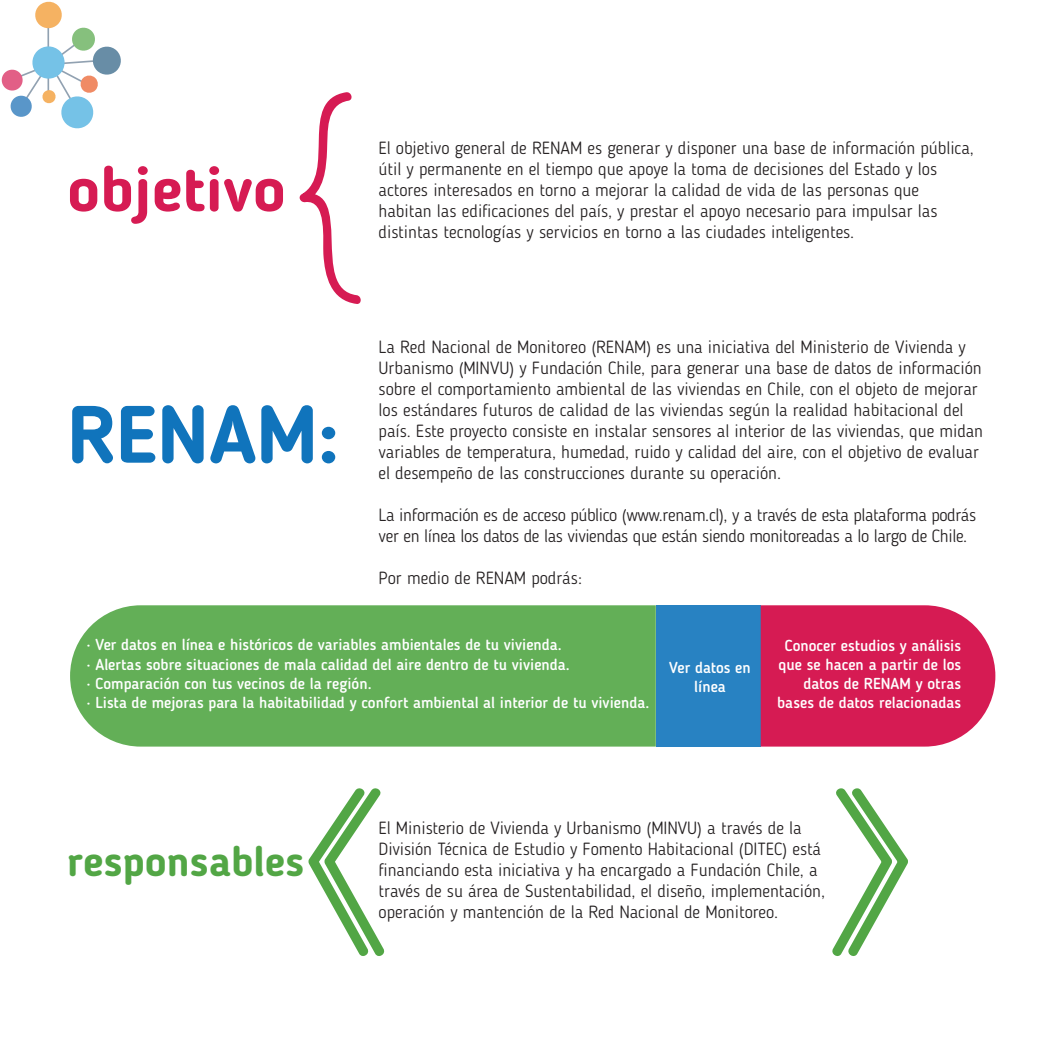
<style>
.page{position:relative;width:1042px;height:1042px;background:#fff}
.page>*{position:absolute;margin:0;border:0;box-sizing:border-box;transform-origin:0 0}
.t1{font:700 80.5px "Blogger Sans";color:#1074bc}
.t2{font:700 63px "Blogger Sans";color:#d61b53}
.t3{font:700 42px "Blogger Sans";color:#52a645}
.t4{font:300 17.5px/21px "Blogger Sans";color:#231f20}
.t5{font:300 17.5px/21px "Blogger Sans";letter-spacing:-.02em;color:#231f20}
.t6{font:500 15.75px/19.2px "Blogger Sans";color:#fff}
</style>
<div class="page">
<svg style="left:2px;top:2px;width:119px;height:126px"></svg>
<div style="left:70px;top:605px;width:586px;height:141px;background:#63af57"></div>
<div style="left:656px;top:605px;width:105px;height:141px;background:#2882c2"></div>
<div style="left:761px;top:605px;width:234px;height:141px;background:#d61b53"></div>
<svg style="left:299px;top:92px;width:62px;height:212px"></svg>
<svg style="left:308px;top:788px;width:77px;height:168px"></svg>
<svg style="left:832px;top:788px;width:76px;height:168px"></svg>
<h2 class="t2" style="left:67px;top:151px;width:220px">objetivo</h2>
<h1 class="t1" style="left:67px;top:386px;width:274px">RENAM:</h1>
<p class="t4" style="left:379px;top:137px;width:597px">El objetivo general de RENAM es generar y disponer una base de información pública, útil y permanente en el tiempo que apoye la toma de decisiones del Estado y los actores interesados en torno a mejorar la calidad de vida de las personas que habitan las edificaciones del país, y prestar el apoyo necesario para impulsar las distintas tecnologías y servicios en torno a las ciudades inteligentes.</p>
<p class="t4" style="left:379px;top:336px;width:606px">La Red Nacional de Monitoreo (RENAM) es una iniciativa del Ministerio de Vivienda y Urbanismo (MINVU) y Fundación Chile, para generar una base de datos de información sobre el comportamiento ambiental de las viviendas en Chile, con el objeto de mejorar los estándares futuros de calidad de las viviendas según la realidad habitacional del país. Este proyecto consiste en instalar sensores al interior de las viviendas, que midan variables de temperatura, humedad, ruido y calidad del aire, con el objetivo de evaluar el desempeño de las construcciones durante su operación.</p>
<p class="t5" style="left:379px;top:504px;width:599px">La información es de acceso público (www.renam.cl), y a través de esta plataforma podrás ver en línea los datos de las viviendas que están siendo monitoreadas a lo largo de Chile.</p>
<p class="t4" style="left:379px;top:567px;width:205px">Por medio de RENAM podrás:</p>
<p class="t6" style="left:86px;top:635px;width:564px">· Ver datos en línea e históricos de variables ambientales de tu vivienda.<br>· Alertas sobre situaciones de mala calidad del aire dentro de tu vivienda.<br>· Comparación con tus vecinos de la región.<br>· Lista de mejoras para la habitabilidad y confort ambiental al interior de tu vivienda.</p>
<p class="t6" style="left:669px;top:657px;width:83px;text-align:center">Ver datos en línea</p>
<p class="t6" style="left:777px;top:635px;width:185px;text-align:right">Conocer estudios y análisis que se hacen a partir de los datos de RENAM y otras bases de datos relacionadas</p>
<h3 class="t3" style="left:67px;top:836px;width:239px">responsables</h3>
<p class="t4" style="left:379px;top:817px;width:448px">El Ministerio de Vivienda y Urbanismo (MINVU) a través de la División Técnica de Estudio y Fomento Habitacional (DITEC) está financiando esta iniciativa y ha encargado a Fundación Chile, a través de su área de Sustentabilidad, el diseño, implementación, operación y mantención de la Red Nacional de Monitoreo.</p>
</div>
